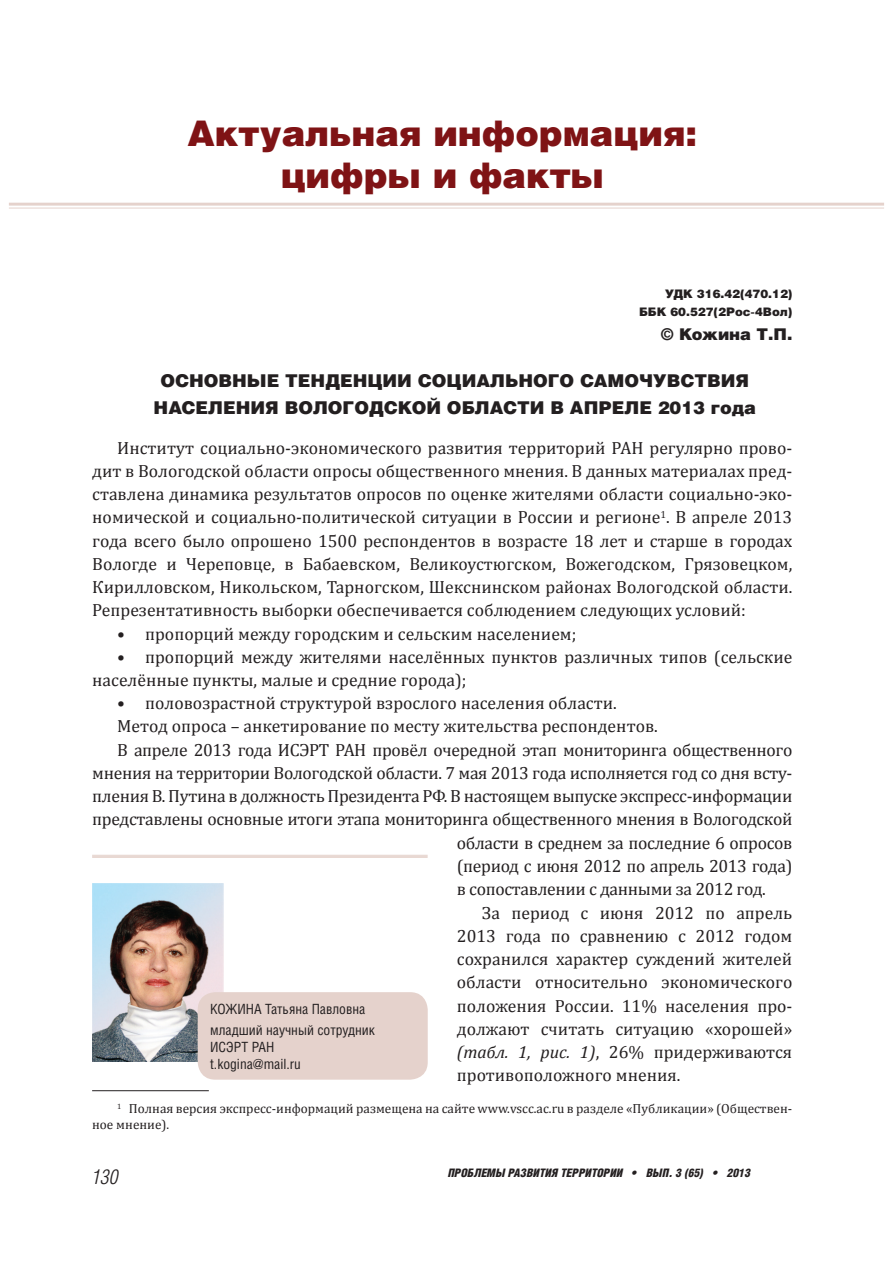
<style>
.page{position:relative;width:893px;height:1263px;background:#fff}
.page>*{position:absolute;margin:0;border:0;box-sizing:border-box;transform-origin:0 0}
.t1{font:900 35.25px/42.3px "Helios";color:#7f1315;text-align:center}
.t2{font:italic 300 20.55px "Helios Cond";color:#231f20}
.t3{font:17.7px/23.2px "Cambria";color:#231f20;text-align:justify}
.t4{font:17.7px "Cambria";letter-spacing:-.02em;color:#231f20}
.t5{font:900 17.7px/26.4px "Helios";color:#231f20;text-align:center}
.t6{font:900 16.2px "Helios";color:#231f20}
.t7{font:14.1px/21.1px "Helios Cond";color:#231f20}
.t8{font:13.2px/15.9px "Cambria";color:#231f20}
.t9{font:italic 900 11.7px "Helios Cond";color:#231f20}
.t10{font:900 11.7px/18.3px "Helios";color:#231f20;text-align:right}
.s1{font-style:italic}
</style>
<div class="page">
<hr style="left:9px;top:203px;width:875px;height:3px;background:#e5d2cc">
<hr style="left:9px;top:208px;width:875px;height:1px;background:#e5d2cc">
<hr style="left:92px;top:1090px;width:117px;height:1px;background:#231f20">
<hr style="left:92px;top:855px;width:336px;height:1px;background:#e5d2cc">
<hr style="left:92px;top:856px;width:336px;height:1px;background:#e5d2cc">
<hr style="left:92px;top:857px;width:336px;height:1px;background:#e5d2cc">
<img style="left:92px;top:884px;width:131px;height:177px">
<div style="left:198px;top:992px;width:230px;height:88px;background:#e5d2cc;border-radius:18px"></div>
<h1 class="t1" style="left:187px;top:115px;width:511px">Актуальная информация: цифры и факты</h1>
<p class="t10" style="left:639px;top:286px;width:155px">УДК 316.42(470.12)<br>ББК 60.527(2Рос-4Вол)</p>
<p class="t6" style="left:661px;top:329px;width:133px">© Кожина Т.П.</p>
<p class="t5" style="left:154px;top:369px;width:604px">ОСНОВНЫЕ ТЕНДЕНЦИИ СОЦИАЛЬНОГО САМОЧУВСТВИЯ<br>НАСЕЛЕНИЯ ВОЛОГОДСКОЙ ОБЛАСТИ В АПРЕЛЕ 2013 года</p>
<p class="t3" style="left:92px;top:436px;width:702px;text-indent:25px">Институт социально-экономического развития территорий РАН регулярно прово&shy;дит в Вологодской области опросы общественного мнения. В данных материалах пред&shy;ставлена динамика результатов опросов по оценке жителями области социально-эко&shy;номической и социально-политической ситуации в России и регионе<sup>1</sup>. В апреле 2013 года всего было опрошено 1500 респондентов в возрасте 18 лет и старше в городах Вологде и Череповце, в Бабаевском, Великоустюгском, Вожегодском, Грязовецком, Кирилловском, Никольском, Тарногском, Шекснинском районах Вологодской области.<br>Репрезентативность выборки обеспечивается соблюдением следующих условий:</p>
<p class="t3" style="left:117px;top:621px;width:461px">• пропорций между городским и сельским населением;</p>
<p class="t3" style="left:92px;top:645px;width:702px;text-indent:25px">• пропорций между жителями населённых пунктов различных типов (сельские населённые пункты, малые и средние города);</p>
<p class="t3" style="left:117px;top:691px;width:501px">• половозрастной структурой взрослого населения области.</p>
<p class="t3" style="left:117px;top:714px;width:542px">Метод опроса – анкетирование по месту жительства респондентов.</p>
<p class="t4" style="left:117px;top:739px;width:677px">В апреле 2013 года ИСЭРТ РАН провёл очередной этап мониторинга общественного</p>
<p class="t4" style="left:92px;top:762px;width:702px">мнения на территории Вологодской области. 7 мая 2013 года исполняется год со дня всту-</p>
<p class="t4" style="left:92px;top:785px;width:702px">пления В. Путина в должность Президента РФ. В настоящем выпуске экспресс-информации</p>
<p class="t4" style="left:92px;top:809px;width:702px">представлены основные итоги этапа мониторинга общественного мнения в Вологодской</p>
<p class="t4" style="left:457px;top:832px;width:337px">области в среднем за последние 6 опросов</p>
<p class="t4" style="left:457px;top:855px;width:337px">(период с июня 2012 по апрель 2013 года)</p>
<p class="t4" style="left:457px;top:879px;width:310px">в сопоставлении с данными за 2012 год.</p>
<p class="t3" style="left:482px;top:901px;width:312px">За период с июня 2012 по апрель</p>
<p class="t3" style="left:457px;top:924px;width:337px">2013 года по сравнению с 2012 годом</p>
<p class="t3" style="left:457px;top:947px;width:337px">сохранился характер суждений жителей</p>
<p class="t3" style="left:457px;top:970px;width:337px">области относительно экономического</p>
<p class="t3" style="left:457px;top:993px;width:337px">положения России. 11% населения про-</p>
<p class="t3" style="left:457px;top:1017px;width:337px">должают считать ситуацию «хорошей»</p>
<p class="t3" style="left:457px;top:1040px;width:337px"><span class="s1">(табл. 1, рис. 1)</span>, 26% придерживаются</p>
<p class="t3" style="left:457px;top:1063px;width:225px">противоположного мнения.</p>
<p class="t7" style="left:210px;top:1000px;width:166px">КОЖИНА Татьяна Павловна младший научный сотрудник</p>
<p class="t7" style="left:210px;top:1040px;width:92px;line-height:17px">ИСЭРТ РАН t.kogina@mail.ru</p>
<p class="t8" style="left:92px;top:1100px;width:702px;text-indent:25px"><sup>1</sup> Полная версия экспресс-информаций размещена на сайте www.vscc.ac.ru в разделе «Публикации» (Обществен&shy;ное мнение).</p>
<p class="t2" style="left:92px;top:1169px;width:28px">130</p>
<p class="t9" style="left:448px;top:1168px;width:304px">ПРОБЛЕМЫ РАЗВИТИЯ ТЕРРИТОРИИ • ВЫП. 3 (65) • 2013</p>
</div>
